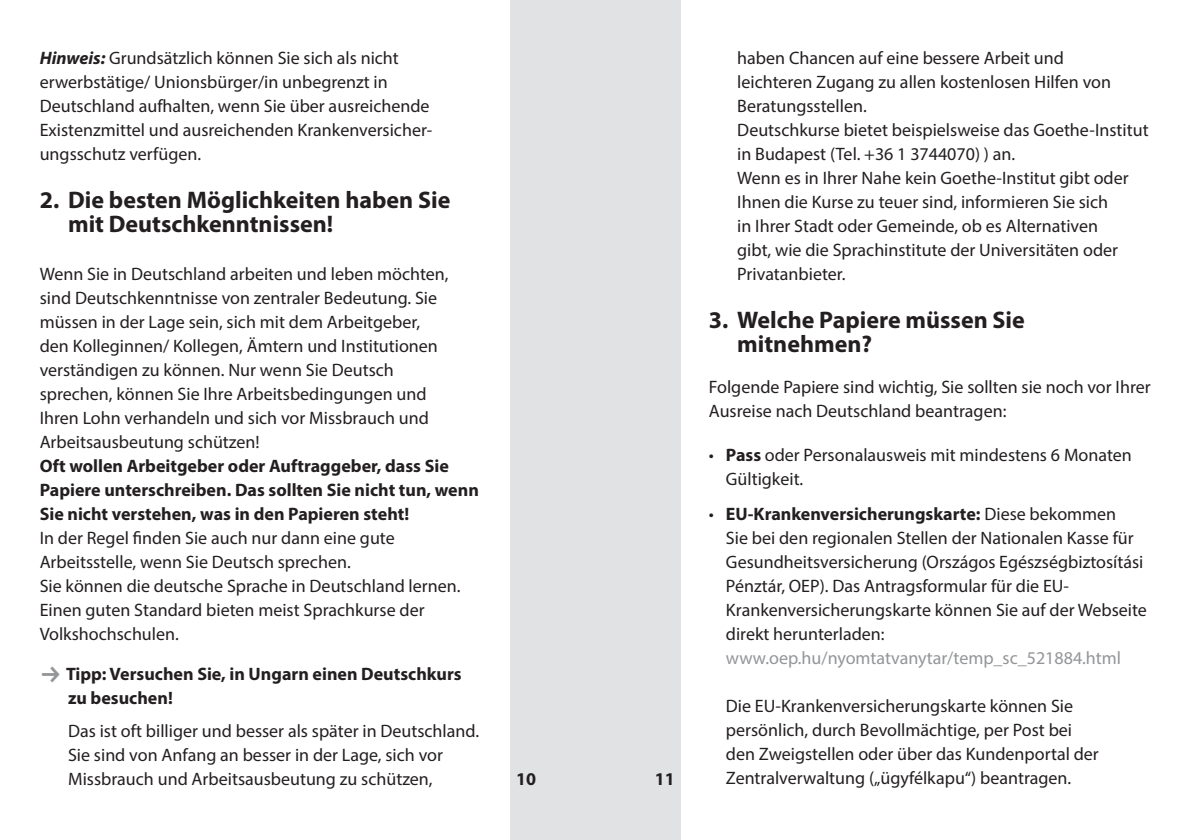
<style>
.page{position:relative;width:1191px;height:840px;background:#fff}
.page>*{position:absolute;margin:0;border:0;box-sizing:border-box;transform-origin:0 0}
.t1{font:700 24px/24px "Myriad Pro";color:#231f20}
.t2{font:18px/24px "Myriad Pro";color:#231f20}
.t3{font:700 18px/24px "Myriad Pro";color:#231f20}
.t4{font:18px "Myriad Pro";color:#939598}
.s1{font-weight:700;font-style:italic}
.s2{font-weight:700}
</style>
<div class="page">
<div style="left:510px;top:0;width:170px;height:839px;background:#e1e2e4"></div>
<p class="t2" style="left:40px;top:45px;width:393px"><span class="s1">Hinweis:</span> Grundsätzlich können Sie sich als nicht erwerbstätige/ Unionsbürger/in unbegrenzt in Deutschland aufhalten, wenn Sie über ausreichende Existenzmittel und ausreichenden Krankenversicher&shy;ungsschutz verfügen.</p>
<h1 class="t1" style="left:68px;top:187px;width:384px;text-indent:-28px">2. Die besten Möglichkeiten haben Sie mit Deutschkenntnissen!</h1>
<p class="t2" style="left:40px;top:261px;width:410px">Wenn Sie in Deutschland arbeiten und leben möchten, sind Deutschkenntnisse von zentraler Bedeutung. Sie müssen in der Lage sein, sich mit dem Arbeitgeber, den Kolleginnen/ Kollegen, Ämtern und Institutionen verständigen zu können. Nur wenn Sie Deutsch sprechen, können Sie Ihre Arbeitsbedingungen und Ihren Lohn verhandeln und sich vor Missbrauch und Arbeitsausbeutung schützen!</p>
<p class="t3" style="left:40px;top:453px;width:441px">Oft wollen Arbeitgeber oder Auftraggeber, dass Sie<br>Papiere unterschreiben. Das sollten Sie nicht tun, wenn<br>Sie nicht verstehen, was in den Papieren steht!</p>
<p class="t2" style="left:40px;top:525px;width:422px">In der Regel finden Sie auch nur dann eine gute Arbeitsstelle, wenn Sie Deutsch sprechen.<br>Sie können die deutsche Sprache in Deutschland lernen.<br>Einen guten Standard bieten meist Sprachkurse der Volkshochschulen.</p>
<p class="t3" style="left:66px;top:661px;width:397px">Tipp: Versuchen Sie, in Ungarn einen Deutschkurs zu besuchen!</p>
<p class="t2" style="left:68px;top:717px;width:413px">Das ist oft billiger und besser als später in Deutschland.<br>Sie sind von Anfang an besser in der Lage, sich vor<br>Missbrauch und Arbeitsausbeutung zu schützen,</p>
<p class="t3" style="left:516px;top:765px;width:21px">10</p>
<p class="t3" style="left:655px;top:765px;width:21px">11</p>
<p class="t2" style="left:737px;top:45px;width:413px">haben Chancen auf eine bessere Arbeit und<br>leichteren Zugang zu allen kostenlosen Hilfen von Beratungsstellen.<br>Deutschkurse bietet beispielsweise das Goethe-Institut in Budapest (Tel. +36 1 3744070) ) an.<br>Wenn es in Ihrer Nahe kein Goethe-Institut gibt oder Ihnen die Kurse zu teuer sind, informieren Sie sich<br>in Ihrer Stadt oder Gemeinde, ob es Alternativen<br>gibt, wie die Sprachinstitute der Universitäten oder Privatanbieter.</p>
<h1 class="t1" style="left:737px;top:307px;width:289px;text-indent:-28px">3. Welche Papiere müssen Sie mitnehmen?</h1>
<p class="t2" style="left:709px;top:374px;width:443px">Folgende Papiere sind wichtig, Sie sollten sie noch vor Ihrer<br>Ausreise nach Deutschland beantragen:</p>
<p class="t2" style="left:726px;top:442px;width:407px;text-indent:-17px">• <span class="s2">Pass</span> oder Personalausweis mit mindestens 6 Monaten<br>Gültigkeit.</p>
<p class="t2" style="left:726px;top:501px;width:422px;text-indent:-17px">• <span class="s2">EU-Krankenversicherungskarte:</span> Diese bekommen<br>Sie bei den regionalen Stellen der Nationalen Kasse für Gesundheitsversicherung (Országos Egészségbiztosítási Pénztár, OEP). Das Antragsformular für die EU-Krankenversicherungskarte können Sie auf der Webseite direkt herunterladen:</p>
<p class="t4" style="left:726px;top:646px;width:397px">www.oep.hu/nyomtatvanytar/temp_sc_521884.html</p>
<p class="t2" style="left:726px;top:693px;width:374px">Die EU-Krankenversicherungskarte können Sie persönlich, durch Bevollmächtige, per Post bei den Zweigstellen oder über das Kundenportal der Zentralverwaltung („ügyfélkapu“) beantragen.</p>
</div>
